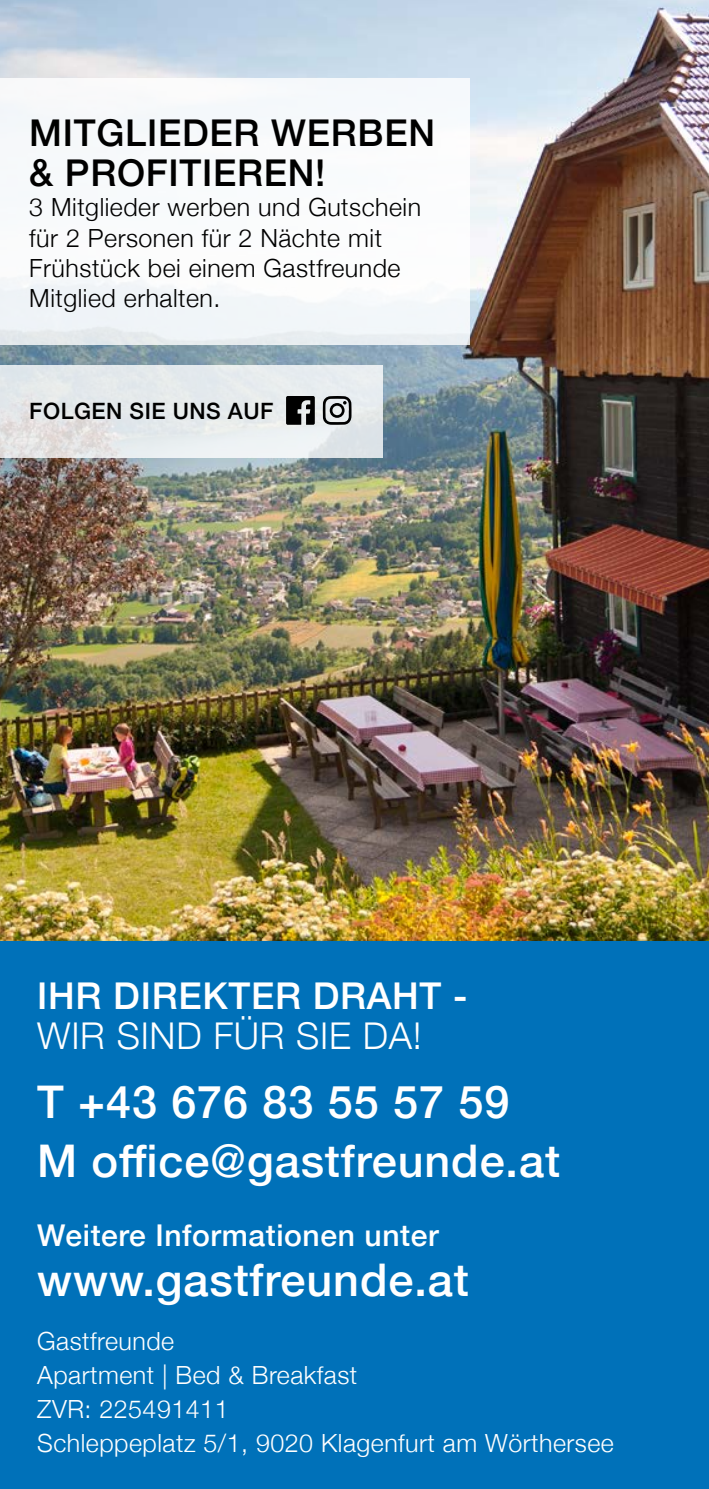
<style>
.page{position:relative;width:709px;height:1489px;background:#fff}
.page>*{position:absolute;margin:0;border:0;box-sizing:border-box;transform-origin:0 0}
.t1{font:500 45px/59px "Helvetica Neue";letter-spacing:.02em;color:#fff}
.t2{font:500 37px/40.2px "Helvetica Neue";letter-spacing:.02em;color:#000}
.t3{font:500 37px "Helvetica Neue";letter-spacing:.02em;color:#fff}
.t4{font:300 37px "Helvetica Neue";letter-spacing:.02em;color:#fff}
.t5{font:500 30px "Helvetica Neue";letter-spacing:.02em;color:#fff}
.t6{font:300 25px/30.2px "Helvetica Neue";letter-spacing:.02em;color:#000}
.t7{font:300 25px/34px "Helvetica Neue";letter-spacing:.02em;color:#fff}
.t8{font:500 22.5px "Helvetica Neue";letter-spacing:.02em;color:#000}
</style>
<div class="page">
<img style="left:0;top:0;width:709px;height:941px">
<div style="left:0;top:941px;width:709px;height:547px;background:#0071b9"></div>
<div style="left:0;top:78px;width:469px;height:267px;background:#f8fafc"></div>
<svg style="left:0;top:365px;width:383px;height:92px;background:#e5e9eb"></svg>
<svg style="left:286px;top:396px;width:29px;height:29px"></svg>
<svg style="left:323px;top:396px;width:28px;height:29px"></svg>
<h2 class="t2" style="left:29px;top:110px;width:407px">MITGLIEDER WERBEN &amp; PROFITIEREN!</h2>
<p class="t6" style="left:29px;top:190px;width:393px">3 Mitglieder werben und Gutschein für 2 Personen für 2 Nächte mit<br>Frühstück bei einem Gastfreunde<br>Mitglied erhalten.</p>
<p class="t8" style="left:29px;top:393px;width:245px">FOLGEN SIE UNS AUF</p>
<h2 class="t3" style="left:37px;top:965px;width:432px">IHR DIREKTER DRAHT -</h2>
<h2 class="t4" style="left:37px;top:1005px;width:386px">WIR SIND FÜR SIE DA!</h2>
<h1 class="t1" style="left:37px;top:1068px;width:524px">T +43 676 83 55 57 59<br>M office@gastfreunde.at</h1>
<p class="t5" style="left:37px;top:1210px;width:403px">Weitere Informationen unter</p>
<h1 class="t1" style="left:37px;top:1246px;width:433px">www.gastfreunde.at</h1>
<p class="t7" style="left:37px;top:1322px;width:578px">Gastfreunde<br>Apartment | Bed &amp; Breakfast<br>ZVR: 225491411<br>Schleppeplatz 5/1, 9020 Klagenfurt am Wörthersee</p>
</div>
